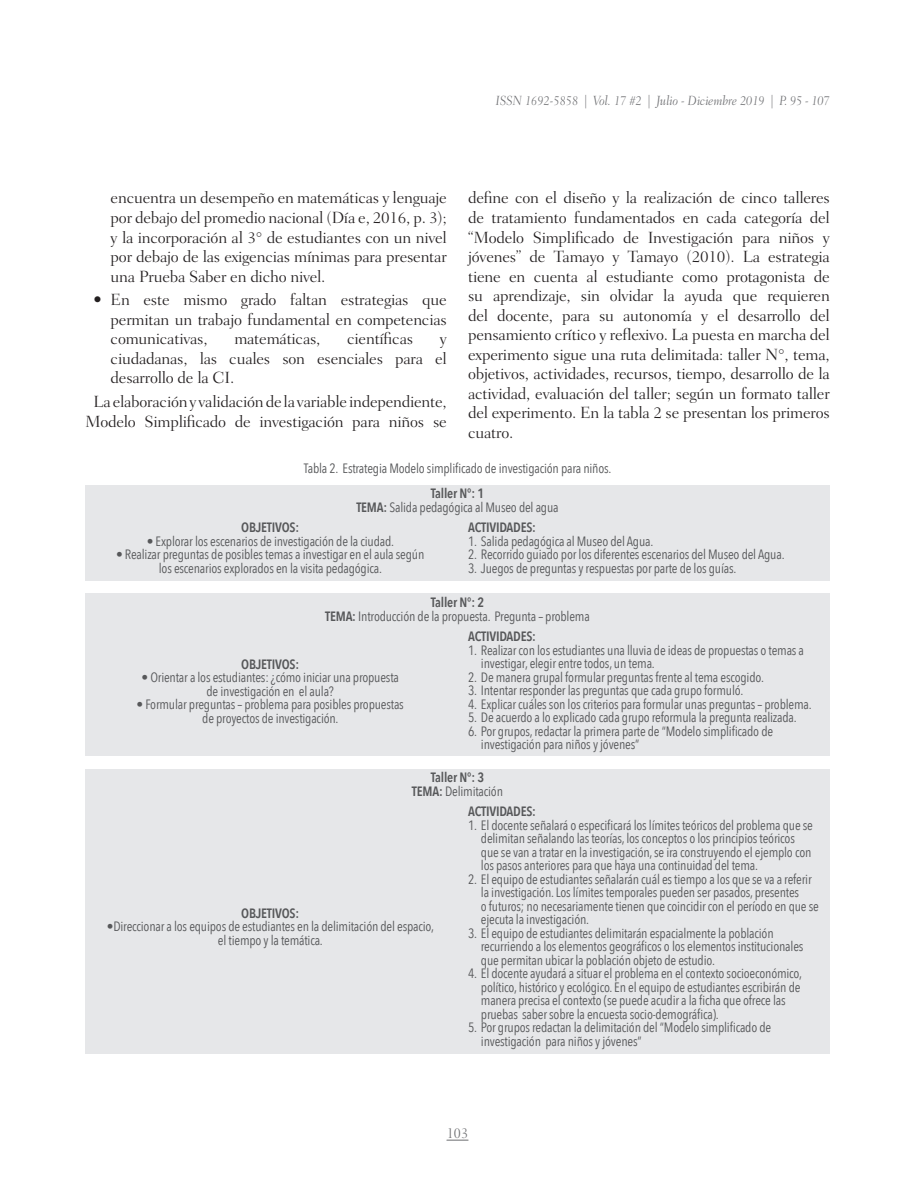
<style>
.page{position:relative;width:915px;height:1191px;background:#fff}
.page>*{position:absolute;margin:0;border:0;box-sizing:border-box;transform-origin:0 0}
.General{font:300 16.5px/19.5px "Fairfield LT Std";letter-spacing:-.015em;color:#231f20;text-align:justify}
.t1{font:300 15px "Fairfield LT Std";color:#6c6d70;scale:.9 1}
.Tablas_Cuerpo{font:13.5px/13.5px "Avenir Next Condensed";letter-spacing:-.015em;color:#57585a}
.Tablas_Cuerpo-2{font:600 13.5px "Avenir Next Condensed";letter-spacing:-.015em;color:#57585a}
.Tablas_Títulos{font:13.5px "Avenir Next Condensed";letter-spacing:-.015em;color:#57585a}
.t2{font:italic 300 13.5px "Fairfield LT Std";letter-spacing:-.01em;color:#6c6d70;scale:.9 1}
.s1{font-weight:600}
</style>
<div class="page">
<svg style="left:446px;top:1139px;width:22px;height:1px"></svg>
<div style="left:85px;top:485px;width:744px;height:95px;background:#e6e7e9"></div>
<div style="left:85px;top:594px;width:744px;height:162px;background:#e6e7e9"></div>
<div style="left:85px;top:768px;width:744px;height:285px;background:#e6e7e9"></div>
<p class="t2" style="left:495px;top:93px;width:372px">ISSN 1692-5858 | Vol. 17 #2 | Julio - Diciembre 2019 | P. 95 - 107</p>
<p class="General" style="left:468px;top:188px;width:363px">define con el diseño y la realización de cinco talleres de tratamiento fundamentados en cada categoría del “Modelo Simplificado de Investigación para niños y jóvenes” de Tamayo y Tamayo (2010). La estrategia tiene en cuenta al estudiante como protagonista de su aprendizaje, sin olvidar la ayuda que requieren del docente, para su autonomía y el desarrollo del pensamiento crítico y reflexivo. La puesta en marcha del experimento sigue una ruta delimitada: taller N°, tema, objetivos, actividades, recursos, tiempo, desarrollo de la actividad, evaluación del taller; según un formato taller del experimento. En la tabla 2 se presentan los primeros cuatro.</p>
<p class="Tablas_Títulos" style="left:304px;top:456px;width:309px">Tabla 2. Estrategia Modelo simplificado de investigación para niños.</p>
<p class="Tablas_Cuerpo-2" style="left:430px;top:482px;width:55px">Taller N°: 1</p>
<p class="Tablas_Cuerpo" style="left:356px;top:500px;width:204px"><span class="s1">TEMA:</span> Salida pedagógica al Museo del agua</p>
<p class="Tablas_Cuerpo-2" style="left:468px;top:516px;width:69px">ACTIVIDADES:</p>
<p class="Tablas_Cuerpo" style="left:468px;top:534px;width:187px">1. Salida pedagógica al Museo del Agua.</p>
<p class="Tablas_Cuerpo" style="left:468px;top:547px;width:318px">2. Recorrido guiado por los diferentes escenarios del Museo del Agua.</p>
<p class="Tablas_Cuerpo" style="left:468px;top:561px;width:269px">3. Juegos de preguntas y respuestas por parte de los guías.</p>
<p class="General" style="left:111px;top:188px;width:337px">encuentra un desempeño en matemáticas y lenguaje por debajo del promedio nacional (Día e, 2016, p. 3); y la incorporación al 3° de estudiantes con un nivel por debajo de las exigencias mínimas para presentar una Prueba Saber en dicho nivel.</p>
<p class="General" style="left:111px;top:290px;width:337px;text-indent:-17px">• En este mismo grado faltan estrategias que permitan un trabajo fundamental en competencias comunicativas,</p>
<p class="General" style="left:234px;top:329px;width:88px">matemáticas,</p>
<p class="General" style="left:347px;top:329px;width:67px">científicas</p>
<p class="General" style="left:111px;top:329px;width:337px;text-indent:329px">y ciudadanas, las cuales son esenciales para el desarrollo de la CI.</p>
<p class="General" style="left:85px;top:392px;width:363px;text-align:center">La elaboración y validación de la variable independiente,<br>Modelo Simplificado de investigación para niños se</p>
<p class="Tablas_Cuerpo-2" style="left:241px;top:516px;width:59px">OBJETIVOS:</p>
<p class="Tablas_Cuerpo" style="left:147px;top:534px;width:249px">• Explorar los escenarios de investigación de la ciudad.</p>
<p class="Tablas_Cuerpo" style="left:116px;top:547px;width:309px">• Realizar preguntas de posibles temas a investigar en el aula según</p>
<p class="Tablas_Cuerpo" style="left:159px;top:561px;width:224px">los escenarios explorados en la visita pedagógica.</p>
<p class="Tablas_Cuerpo-2" style="left:430px;top:591px;width:55px">Taller N°: 2</p>
<p class="Tablas_Cuerpo" style="left:325px;top:608px;width:266px"><span class="s1">TEMA:</span> Introducción de la propuesta. Pregunta – problema</p>
<p class="Tablas_Cuerpo-2" style="left:468px;top:625px;width:69px">ACTIVIDADES:</p>
<p class="Tablas_Cuerpo" style="left:480px;top:642px;width:324px;text-indent:-13px">1. Realizar con los estudiantes una lluvia de ideas de propuestas o temas a investigar, elegir entre todos, un tema.</p>
<p class="Tablas_Cuerpo" style="left:468px;top:669px;width:297px">2. De manera grupal formular preguntas frente al tema escogido.</p>
<p class="Tablas_Cuerpo" style="left:468px;top:683px;width:276px">3. Intentar responder las preguntas que cada grupo formuló.</p>
<p class="Tablas_Cuerpo" style="left:468px;top:696px;width:345px">4. Explicar cuáles son los criterios para formular unas preguntas – problema.</p>
<p class="Tablas_Cuerpo" style="left:468px;top:710px;width:330px">5. De acuerdo a lo explicado cada grupo reformula la pregunta realizada.</p>
<p class="Tablas_Cuerpo" style="left:480px;top:723px;width:294px;text-indent:-13px">6. Por grupos, redactar la primera parte de “Modelo simplificado de investigación para niños y jóvenes”</p>
<p class="Tablas_Cuerpo-2" style="left:241px;top:652px;width:59px">OBJETIVOS:</p>
<p class="Tablas_Cuerpo" style="left:141px;top:670px;width:259px">• Orientar a los estudiantes: ¿cómo iniciar una propuesta</p>
<p class="Tablas_Cuerpo" style="left:206px;top:683px;width:129px">de investigación en el aula?</p>
<p class="Tablas_Cuerpo" style="left:137px;top:697px;width:269px">• Formular preguntas – problema para posibles propuestas</p>
<p class="Tablas_Cuerpo" style="left:202px;top:710px;width:138px">de proyectos de investigación.</p>
<p class="Tablas_Cuerpo-2" style="left:430px;top:765px;width:55px">Taller N°: 3</p>
<p class="Tablas_Cuerpo" style="left:412px;top:783px;width:93px"><span class="s1">TEMA:</span> Delimitación</p>
<p class="Tablas_Cuerpo-2" style="left:468px;top:799px;width:69px">ACTIVIDADES:</p>
<p class="Tablas_Cuerpo" style="left:480px;top:817px;width:333px;text-indent:-13px">1. El docente señalará o especificará los límites teóricos del problema que se delimitan señalando las teorías, los conceptos o los principios teóricos que se van a tratar en la investigación, se ira construyendo el ejemplo con los pasos anteriores para que haya una continuidad del tema.</p>
<p class="Tablas_Cuerpo" style="left:480px;top:871px;width:339px;text-indent:-13px">2. El equipo de estudiantes señalarán cuál es tiempo a los que se va a referir la investigación. Los límites temporales pueden ser pasados, presentes<br>o futuros; no necesariamente tienen que coincidir con el período en que se ejecuta la investigación.</p>
<p class="Tablas_Cuerpo" style="left:480px;top:925px;width:324px;text-indent:-13px">3. El equipo de estudiantes delimitarán espacialmente la población recurriendo a los elementos geográficos o los elementos institucionales que permitan ubicar la población objeto de estudio.</p>
<p class="Tablas_Cuerpo" style="left:480px;top:966px;width:322px;text-indent:-13px">4. El docente ayudará a situar el problema en el contexto socioeconómico, político, histórico y ecológico. En el equipo de estudiantes escribirán de manera precisa el contexto (se puede acudir a la ficha que ofrece las pruebas saber sobre la encuesta socio-demográfica).</p>
<p class="Tablas_Cuerpo" style="left:480px;top:1020px;width:292px;text-indent:-13px">5. Por grupos redactan la delimitación del “Modelo simplificado de investigación para niños y jóvenes”</p>
<p class="Tablas_Cuerpo-2" style="left:241px;top:901px;width:59px">OBJETIVOS:</p>
<p class="Tablas_Cuerpo" style="left:107px;top:919px;width:328px">•Direccionar a los equipos de estudiantes en la delimitación del espacio,</p>
<p class="Tablas_Cuerpo" style="left:218px;top:932px;width:106px">el tiempo y la temática.</p>
<p class="t1" style="left:447px;top:1124px;width:25px">103</p>
</div>
